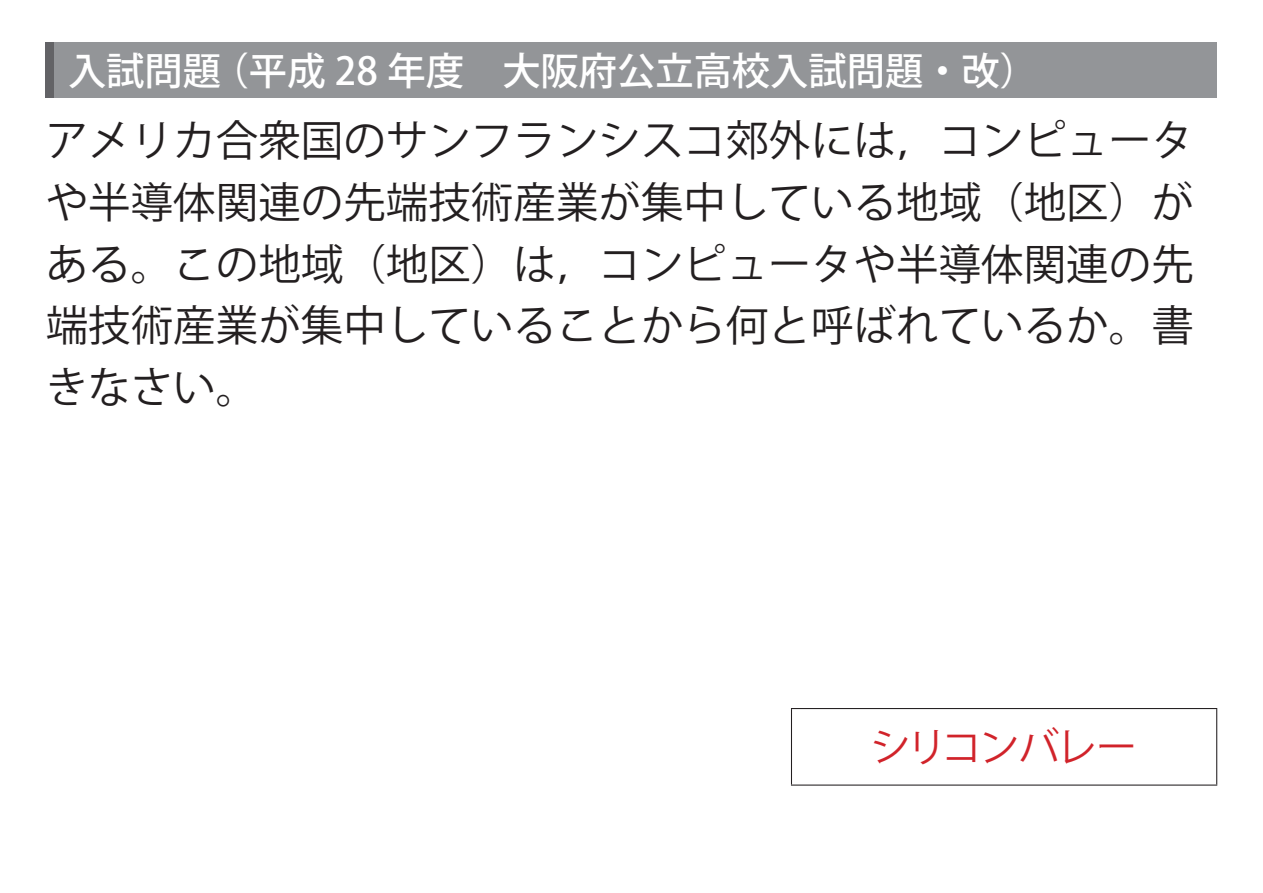
<style>
.page{position:relative;width:1263px;height:893px;background:#fff}
.page>*{position:absolute;margin:0;border:0;box-sizing:border-box;transform-origin:0 0}
.t1{font:42.45px/61.7px "Koz Go Pr 6 N";color:#231f20;text-align:justify}
.t2{font:40.35px "Koz Go Pr 6 N";letter-spacing:-.07em;color:#d1232a}
.t3{font:500 38.25px "Koz Go Pr 6 N";color:#fff}
</style>
<div class="page">
<div style="left:46px;top:43px;width:1171px;height:55px;background:#939598"></div>
<div style="left:46px;top:43px;width:8px;height:55px;background:#636366"></div>
<hr style="left:791px;top:708px;width:426px;height:1px;background:#231f20">
<hr style="left:791px;top:709px;width:1px;height:75px;background:#231f20">
<hr style="left:1216px;top:709px;width:1px;height:75px;background:#231f20">
<hr style="left:791px;top:784px;width:426px;height:2px;background:#231f20">
<p class="t3" style="left:68px;top:49px;width:972px">入試問題 （平成 28 年度　大阪府公立高校入試問題・改）</p>
<p class="t1" style="left:46px;top:111px;width:1150px">アメリカ合衆国のサンフランシスコ郊外には，コンピュータや半導体関連の先端技術産業が集中している地域（地区）がある。この地域（地区）は，コンピュータや半導体関連の先端技術産業が集中していることから何と呼ばれているか。書きなさい。</p>
<p class="t2" style="left:870px;top:725px;width:268px">シリコンバレー</p>
</div>
